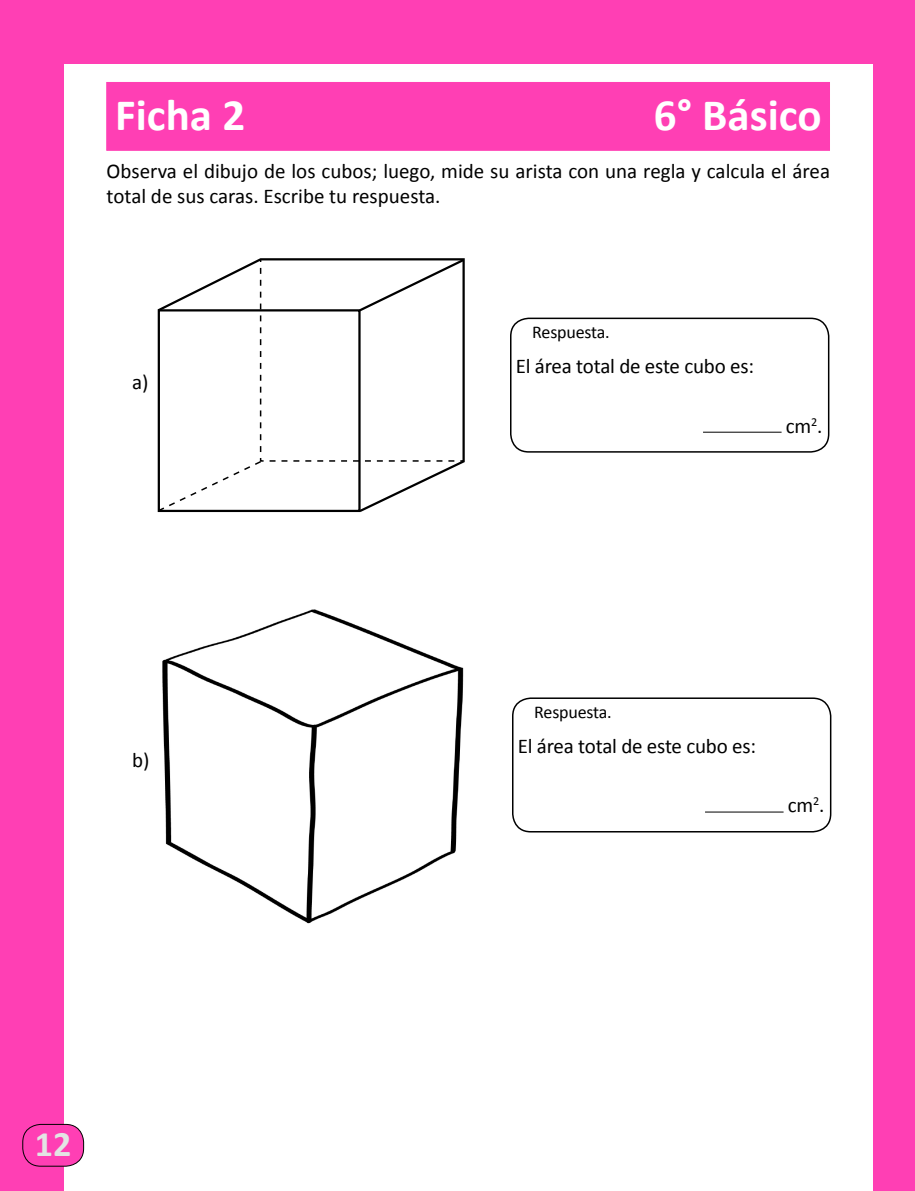
<style>
.page{position:relative;width:915px;height:1191px;background:#fff}
.page>*{position:absolute;margin:0;border:0;box-sizing:border-box;transform-origin:0 0}
.t1{font:700 45px "Calibri";color:#fff}
.t2{font:700 36px "Calibri";color:#e3e4e4}
.t3{font:21px/25.2px "Calibri";color:#000}
.t4{font:18px "Calibri";letter-spacing:-.01em;color:#000}
</style>
<div class="page">
<div style="left:0;top:0;width:64px;height:1191px;background:#ff3fb4"></div>
<div style="left:0;top:0;width:914px;height:64px;background:#ff3fb4"></div>
<div style="left:872px;top:0;width:42px;height:1191px;background:#ff3fb4"></div>
<div style="left:23px;top:1124px;width:61px;height:42px;background:#ff3fb4;border-radius:18px"></div>
<div style="left:22px;top:1124px;width:62px;height:42px;border:1px solid #000;border-radius:18px"></div>
<div style="left:106px;top:82px;width:723px;height:69px;background:#ff3fb4;border:1px solid #ff3fb4"></div>
<hr style="left:702px;top:432px;width:79px;height:1px;background:#000">
<div style="left:510px;top:317px;width:319px;height:135px;border:2px solid #000;border-radius:18px"></div>
<svg style="left:157px;top:258px;width:308px;height:255px"></svg>
<img style="left:162px;top:609px;width:302px;height:315px">
<hr style="left:704px;top:811px;width:79px;height:1px;background:#000">
<div style="left:512px;top:697px;width:319px;height:135px;border:2px solid #000;border-radius:18px"></div>
<h1 class="t1" style="left:115px;top:86px;width:131px">Ficha 2</h1>
<h1 class="t1" style="left:653px;top:86px;width:169px">6° Básico</h1>
<p class="t3" style="left:107px;top:159px;width:724px">Observa el dibujo de los cubos; luego, mide su arista con una regla y calcula el área total de sus caras. Escribe tu respuesta.</p>
<p class="t3" style="left:132px;top:369px;width:18px">a)</p>
<p class="t3" style="left:132px;top:748px;width:19px">b)</p>
<p class="t4" style="left:532px;top:320px;width:79px">Respuesta.</p>
<p class="t3" style="left:515px;top:353px;width:240px">El área total de este cubo es:</p>
<p class="t3" style="left:785px;top:413px;width:38px">cm<sup>2</sup>.</p>
<p class="t4" style="left:534px;top:700px;width:79px">Respuesta.</p>
<p class="t3" style="left:517px;top:733px;width:240px">El área total de este cubo es:</p>
<p class="t3" style="left:787px;top:793px;width:38px">cm<sup>2</sup>.</p>
<h2 class="t2" style="left:35px;top:1121px;width:38px">12</h2>
</div>
